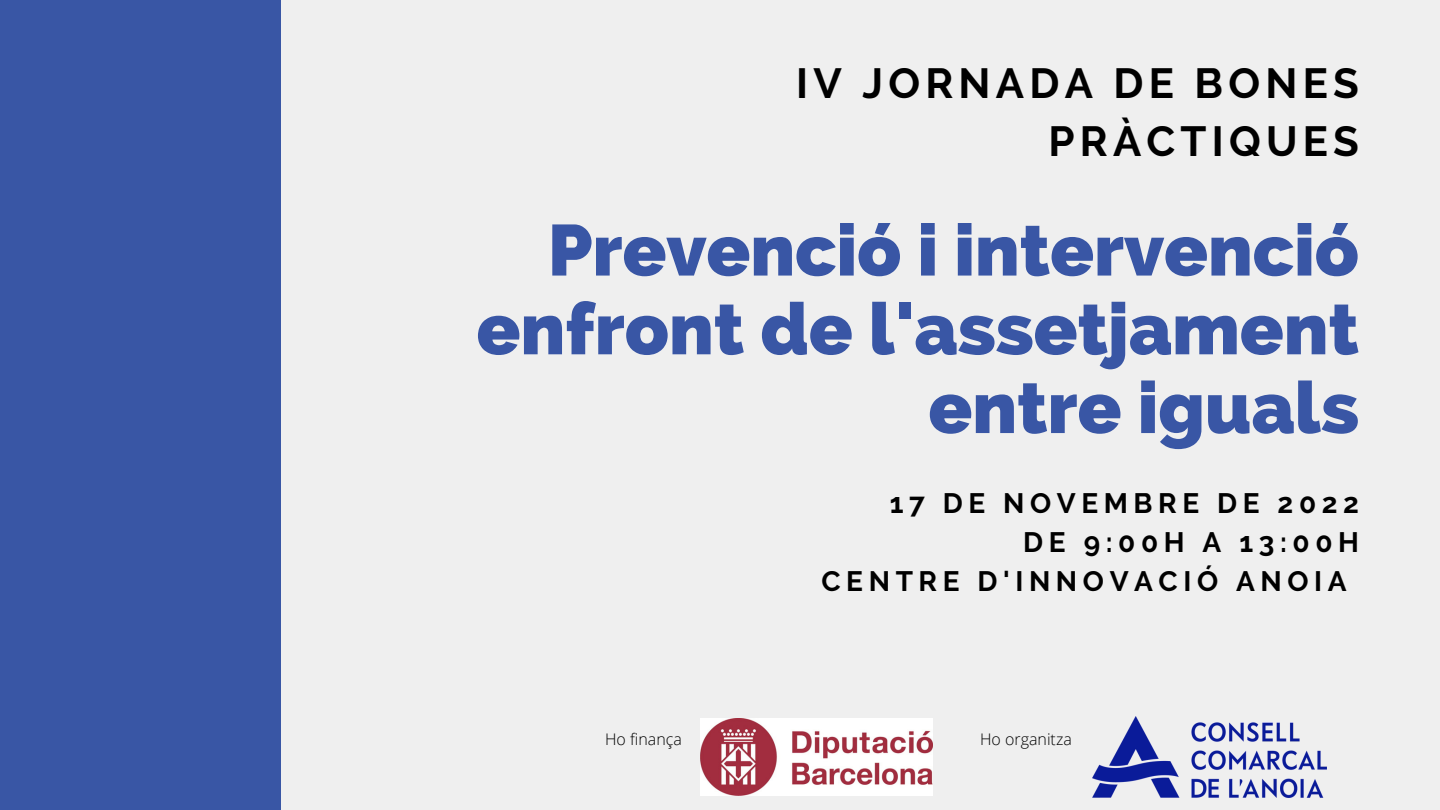
<style>
.page{position:relative;width:1440px;height:810px;background:#efefef}
.page>*{position:absolute;margin:0;border:0;box-sizing:border-box;transform-origin:0 0}
.t1{font:800 72px/78.8px "Raleway";color:#3956a5;text-align:right}
.t2{font:700 42px/58.5px "Raleway";letter-spacing:.125em;color:#000;text-align:right}
.t3{font:700 28px "Raleway";letter-spacing:.2em;color:#000}
.t4{font:300 16px "Open Sans";color:#000}
</style>
<div class="page">
<div style="left:0;top:0;width:280px;height:810px;background:#3956a5"></div>
<img style="left:700px;top:719px;width:233px;height:76px">
<img style="left:1092px;top:716px;width:235px;height:82px">
<p class="t2" style="left:796px;top:54px;width:564px">IV JORNADA DE BONES<br>PRÀCTIQUES</p>
<p class="t1" style="left:477px;top:211px;width:884px">Prevenció i intervenció enfront de l'assetjament entre iguals</p>
<p class="t3" style="left:890px;top:487px;width:471px">17 DE NOVEMBRE DE 2022</p>
<p class="t3" style="left:1023px;top:526px;width:337px">DE 9:00H A 13:00H</p>
<p class="t3" style="left:821px;top:565px;width:527px">CENTRE D'INNOVACIÓ ANOIA</p>
<p class="t4" style="left:605px;top:728px;width:78px">Ho finança</p>
<p class="t4" style="left:980px;top:728px;width:93px">Ho organitza</p>
</div>
